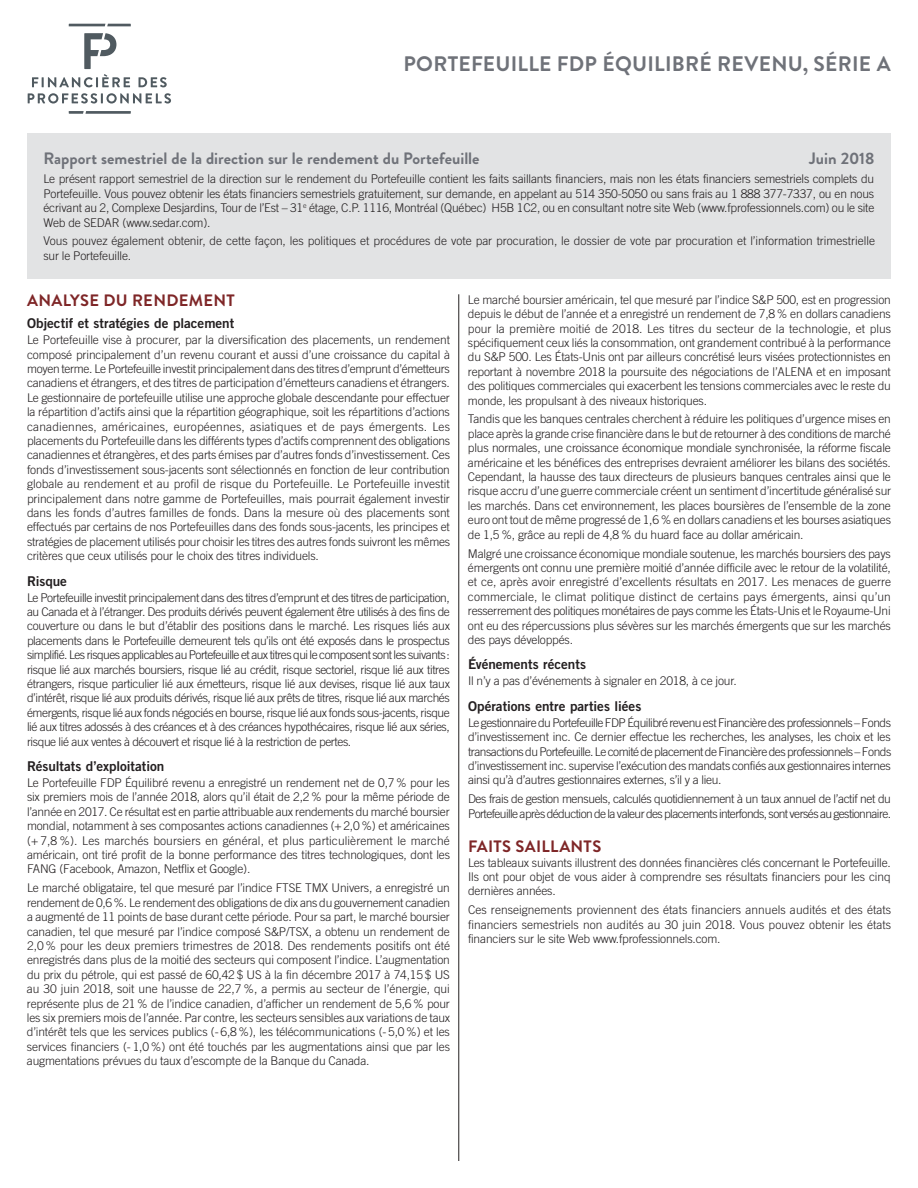
<style>
.page{position:relative;width:918px;height:1188px;background:#fff}
.page>*{position:absolute;margin:0;border:0;box-sizing:border-box;transform-origin:0 0}
.t1{font:700 21px "Brandon Grotesque";letter-spacing:.01em;color:#6f7279}
.t2{font:700 16.5px "Brandon Grotesque";color:#6f7279}
.t3{font:700 16.5px "Brandon Grotesque";letter-spacing:.02em;color:#7e2627}
.t4{font:13.5px "Trade Gothic Bold Two";letter-spacing:-.005em;color:#231f20}
.t5{font:300 12px/14.4px "Trade Gothic";letter-spacing:-.015em;color:#231f20;text-align:justify}
.t6{font:300 12px/14.4px "Trade Gothic";letter-spacing:-.05em;color:#231f20}
</style>
<div class="page">
<div style="left:27px;top:134px;width:864px;height:145px;background:#e2e3e4"></div>
<hr style="left:459px;top:294px;width:1px;height:867px;background:#231f20">
<svg style="left:139px;top:77px;width:28px;height:10px"></svg>
<svg style="left:28px;top:93px;width:143px;height:11px"></svg>
<svg style="left:69px;top:111px;width:62px;height:3px"></svg>
<svg style="left:32px;top:33px;width:98px;height:54px"></svg>
<svg style="left:69px;top:24px;width:62px;height:2px"></svg>
<h1 class="t1" style="left:403px;top:50px;width:489px">PORTEFEUILLE FDP ÉQUILIBRÉ REVENU, SÉRIE A</h1>
<h2 class="t2" style="left:44px;top:147px;width:438px">Rapport semestriel de la direction sur le rendement du Portefeuille</h2>
<h2 class="t2" style="left:809px;top:147px;width:67px">Juin 2018</h2>
<p class="t5" style="left:44px;top:172px;width:833px">Le présent rapport semestriel de la direction sur le rendement du Portefeuille contient les faits saillants financiers, mais non les états financiers semestriels complets du Portefeuille. Vous pouvez obtenir les états financiers semestriels gratuitement, sur demande, en appelant au 514 350-5050 ou sans frais au 1 888 377-7337, ou en nous écrivant au 2, Complexe Desjardins, Tour de l’Est – 31<sup>e</sup> étage, C.P. 1116, Montréal (Québec) H5B 1C2, ou en consultant notre site Web (www.fprofessionnels.com) ou le site Web de SEDAR (www.sedar.com).</p>
<p class="t5" style="left:44px;top:234px;width:833px">Vous pouvez également obtenir, de cette façon, les politiques et procédures de vote par procuration, le dossier de vote par procuration et l’information trimestrielle sur le Portefeuille.</p>
<h2 class="t3" style="left:27px;top:289px;width:209px">ANALYSE DU RENDEMENT</h2>
<p class="t4" style="left:27px;top:315px;width:209px">Objectif et stratégies de placement</p>
<p class="t5" style="left:27px;top:333px;width:425px">Le Portefeuille vise à procurer, par la diversification des placements, un rendement composé principalement d’un revenu courant et aussi d’une croissance du capital à moyen terme. Le Portefeuille investit principalement dans des titres d’emprunt d’émetteurs canadiens et étrangers, et des titres de participation d’émetteurs canadiens et étrangers.<br>Le gestionnaire de portefeuille utilise une approche globale descendante pour effectuer la répartition d’actifs ainsi que la répartition géographique, soit les répartitions d’actions canadiennes, américaines, européennes, asiatiques et de pays émergents. Les placements du Portefeuille dans les différents types d’actifs comprennent des obligations canadiennes et étrangères, et des parts émises par d’autres fonds d’investissement. Ces fonds d’investissement sous-jacents sont sélectionnés en fonction de leur contribution globale au rendement et au profil de risque du Portefeuille. Le Portefeuille investit principalement dans notre gamme de Portefeuilles, mais pourrait également investir dans les fonds d’autres familles de fonds. Dans la mesure où des placements sont effectués par certains de nos Portefeuilles dans des fonds sous-jacents, les principes et stratégies de placement utilisés pour choisir les titres des autres fonds suivront les mêmes critères que ceux utilisés pour le choix des titres individuels.</p>
<p class="t4" style="left:27px;top:573px;width:42px">Risque</p>
<p class="t5" style="left:27px;top:590px;width:425px">Le Portefeuille investit principalement dans des titres d’emprunt et des titres de participation, au Canada et à l’étranger. Des produits dérivés peuvent également être utilisés à des fins de couverture ou dans le but d’établir des positions dans le marché. Les risques liés aux placements dans le Portefeuille demeurent tels qu’ils ont été exposés dans le prospectus simplifié. Les risques applicables au Portefeuille et aux titres qui le composent sont les suivants: risque lié aux marchés boursiers, risque lié au crédit, risque sectoriel, risque lié aux titres étrangers, risque particulier lié aux émetteurs, risque lié aux devises, risque lié aux taux d’intérêt, risque lié aux produits dérivés, risque lié aux prêts de titres, risque lié aux marchés émergents, risque lié aux fonds négociés en bourse, risque lié aux fonds sous-jacents, risque lié aux titres adossés à des créances et à des créances hypothécaires, risque lié aux séries, risque lié aux ventes à découvert et risque lié à la restriction de pertes.</p>
<p class="t4" style="left:27px;top:758px;width:139px">Résultats d’exploitation</p>
<p class="t5" style="left:27px;top:775px;width:425px">Le Portefeuille FDP Équilibré revenu a enregistré un rendement net de 0,7 % pour les six premiers mois de l’année 2018, alors qu’il était de 2,2 % pour la même période de l’année en 2017. Ce résultat est en partie attribuable aux rendements du marché boursier mondial, notamment à ses composantes actions canadiennes (+ 2,0%) et américaines (+ 7,8 %). Les marchés boursiers en général, et plus particulièrement le marché américain, ont tiré profit de la bonne performance des titres technologiques, dont les FANG (Facebook, Amazon, Netflix et Google).</p>
<p class="t5" style="left:27px;top:881px;width:425px">Le marché obligataire, tel que mesuré par l’indice FTSE TMX Univers, a enregistré un rendement de 0,6%. Le rendement des obligations de dix ans du gouvernement canadien a augmenté de 11 points de base durant cette période. Pour sa part, le marché boursier canadien, tel que mesuré par l’indice composé S&amp;P/TSX, a obtenu un rendement de 2,0 % pour les deux premiers trimestres de 2018. Des rendements positifs ont été enregistrés dans plus de la moitié des secteurs qui composent l’indice. L’augmentation du prix du pétrole, qui est passé de 60,42 $ US à la fin décembre 2017 à 74,15 $ US au 30 juin 2018, soit une hausse de 22,7 %, a permis au secteur de l’énergie, qui représente plus de 21% de l’indice canadien, d’afficher un rendement de 5,6 % pour les six premiers mois de l’année. Par contre, les secteurs sensibles aux variations de taux d’intérêt tels que les services publics (- 6,8%), les télécommunications (- 5,0%) et les services financiers (- 1,0 %) ont été touchés par les augmentations ainsi que par les augmentations prévues du taux d’escompte de la Banque du Canada.</p>
<p class="t5" style="left:468px;top:292px;width:425px">Le marché boursier américain, tel que mesuré par l’indice S&amp;P 500, est en progression depuis le début de l’année et a enregistré un rendement de 7,8 % en dollars canadiens pour la première moitié de 2018. Les titres du secteur de la technologie, et plus spécifiquement ceux liés la consommation, ont grandement contribué à la performance du S&amp;P 500. Les États-Unis ont par ailleurs concrétisé leurs visées protectionnistes en reportant à novembre 2018 la poursuite des négociations de l’ALENA et en imposant des politiques commerciales qui exacerbent les tensions commerciales avec le reste du monde, les propulsant à des niveaux historiques.</p>
<p class="t5" style="left:468px;top:412px;width:425px">Tandis que les banques centrales cherchent à réduire les politiques d’urgence mises en place après la grande crise financière dans le but de retourner à des conditions de marché plus normales, une croissance économique mondiale synchronisée, la réforme fiscale américaine et les bénéfices des entreprises devraient améliorer les bilans des sociétés.<br>Cependant, la hausse des taux directeurs de plusieurs banques centrales ainsi que le risque accru d’une guerre commerciale créent un sentiment d’incertitude généralisé sur les marchés. Dans cet environnement, les places boursières de l’ensemble de la zone euro ont tout de même progressé de 1,6% en dollars canadiens et les bourses asiatiques de 1,5%, grâce au repli de 4,8 % du huard face au dollar américain.</p>
<p class="t5" style="left:468px;top:546px;width:425px">Malgré une croissance économique mondiale soutenue, les marchés boursiers des pays émergents ont connu une première moitié d’année difficile avec le retour de la volatilité, et ce, après avoir enregistré d’excellents résultats en 2017. Les menaces de guerre commerciale, le climat politique distinct de certains pays émergents, ainsi qu’un resserrement des politiques monétaires de pays comme les États-Unis et le Royaume-Uni ont eu des répercussions plus sévères sur les marchés émergents que sur les marchés des pays développés.</p>
<p class="t4" style="left:468px;top:656px;width:120px">Événements récents</p>
<p class="t5" style="left:468px;top:674px;width:270px">Il n’y a pas d’événements à signaler en 2018, à ce jour.</p>
<p class="t4" style="left:468px;top:698px;width:175px">Opérations entre parties liées</p>
<p class="t5" style="left:468px;top:715px;width:425px">Le gestionnaire du Portefeuille FDP Équilibré revenu est Financière des professionnels–Fonds d’investissement inc. Ce dernier effectue les recherches, les analyses, les choix et les transactions du Portefeuille. Le comité de placement de Financière des professionnels–Fonds d’investissement inc. supervise l’exécution des mandats confiés aux gestionnaires internes ainsi qu’à d’autres gestionnaires externes, s’il y a lieu.</p>
<p class="t6" style="left:468px;top:792px;width:425px">Des frais de gestion mensuels, calculés quotidiennement à un taux annuel de l’actif net du<br>Portefeuille après déduction de la valeur des placements interfonds, sont versés au gestionnaire.</p>
<h2 class="t3" style="left:468px;top:835px;width:135px">FAITS SAILLANTS</h2>
<p class="t5" style="left:468px;top:855px;width:424px">Les tableaux suivants illustrent des données financières clés concernant le Portefeuille.<br>Ils ont pour objet de vous aider à comprendre ses résultats financiers pour les cinq dernières années.</p>
<p class="t5" style="left:468px;top:903px;width:425px">Ces renseignements proviennent des états financiers annuels audités et des états financiers semestriels non audités au 30 juin 2018. Vous pouvez obtenir les états financiers sur le site Web www.fprofessionnels.com.</p>
</div>
